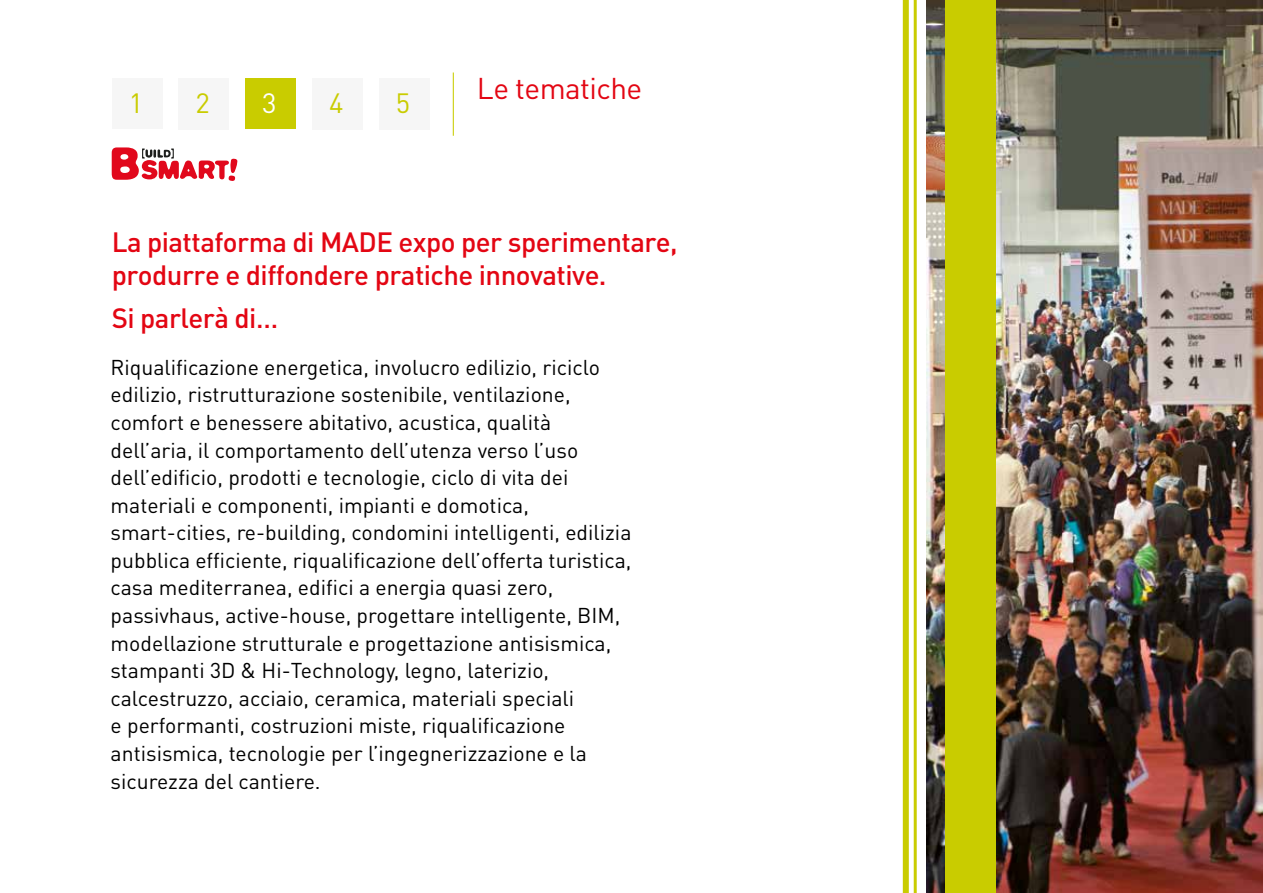
<style>
.page{position:relative;width:1263px;height:893px;background:#fff}
.page>*{position:absolute;margin:0;border:0;box-sizing:border-box;transform-origin:0 0}
.t1{font:29.7px "DIN Pro";letter-spacing:-.02em;color:#e30613}
.t2{font:500 27.6px/33.2px "DIN Pro";letter-spacing:-.02em;color:#e30613}
.t3{font:27.6px "DIN Pro";color:#c9cc00}
.t4{font:27.6px "DIN Pro";color:#fff}
.t5{font:21.15px/27.6px "DIN Pro";color:#000}
</style>
<div class="page">
<img style="left:926px;top:0;width:337px;height:893px">
<div style="left:112px;top:79px;width:51px;height:50px;background:#f6f6f6"></div>
<div style="left:245px;top:79px;width:51px;height:50px;background:#c9cc00"></div>
<div style="left:178px;top:79px;width:51px;height:51px;background:#f6f6f6"></div>
<div style="left:312px;top:79px;width:51px;height:51px;background:#f6f6f6"></div>
<div style="left:379px;top:79px;width:51px;height:51px;background:#f6f6f6"></div>
<hr style="left:453px;top:73px;width:1px;height:63px;background:#c9cc00">
<svg style="left:112px;top:147px;width:126px;height:34px"></svg>
<div style="left:945px;top:0;width:51px;height:893px;background:#c9cc00"></div>
<hr style="left:914px;top:0;width:3px;height:893px;background:#c9cc00">
<div style="left:903px;top:0;width:6px;height:893px;background:#c9cc00"></div>
<h2 class="t3" style="left:129px;top:84px;width:16px">1</h2>
<h2 class="t3" style="left:195px;top:84px;width:16px">2</h2>
<h2 class="t4" style="left:262px;top:84px;width:16px">3</h2>
<h2 class="t3" style="left:329px;top:84px;width:16px">4</h2>
<h2 class="t3" style="left:396px;top:84px;width:16px">5</h2>
<h1 class="t1" style="left:477px;top:69px;width:167px">Le tematiche</h1>
<h2 class="t2" style="left:112px;top:225px;width:567px">La piattaforma di MADE expo per sperimentare, produrre e diffondere pratiche innovative.</h2>
<h2 class="t2" style="left:112px;top:300px;width:168px">Si parlerà di…</h2>
<p class="t5" style="left:111px;top:352px;width:522px">Riqualificazione energetica, involucro edilizio, riciclo edilizio, ristrutturazione sostenibile, ventilazione, comfort e benessere abitativo, acustica, qualità dell’aria, il comportamento dell’utenza verso l’uso dell’edificio, prodotti e tecnologie, ciclo di vita dei materiali e componenti, impianti e domotica, smart-cities, re-building, condomini intelligenti, edilizia pubblica efficiente, riqualificazione dell’offerta turistica, casa mediterranea, edifici a energia quasi zero, passivhaus, active-house, progettare intelligente, BIM, modellazione strutturale e progettazione antisismica, stampanti 3D &amp; Hi-Technology, legno, laterizio, calcestruzzo, acciaio, ceramica, materiali speciali<br>e performanti, costruzioni miste, riqualificazione antisismica, tecnologie per l’ingegnerizzazione e la sicurezza del cantiere.</p>
</div>
